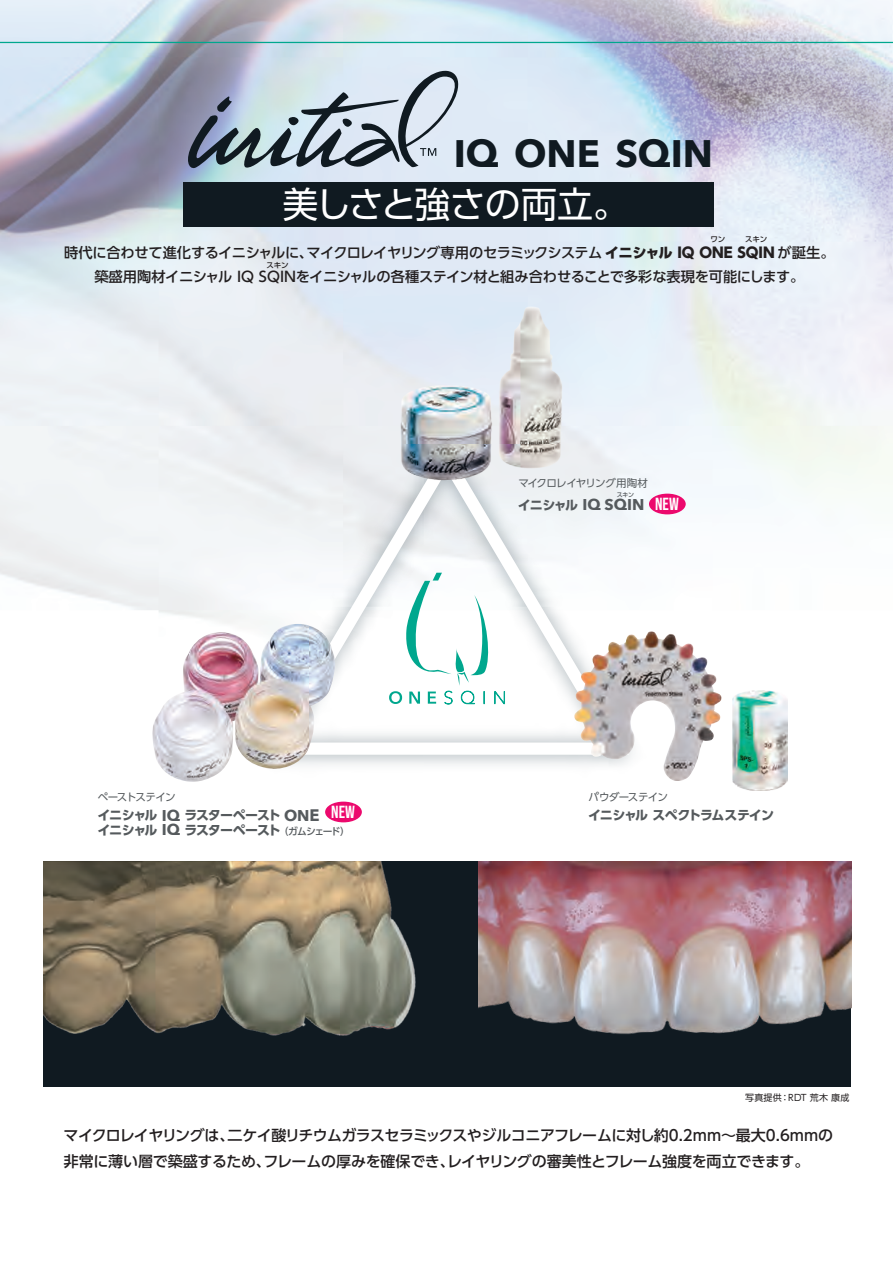
<style>
.page{position:relative;width:893px;height:1263px;background:#fff}
.page>*{position:absolute;margin:0;border:0;box-sizing:border-box;transform-origin:0 0}
.t1{font:700 38.25px "Avenir Next";color:#101a21}
.t2{font:36px "UD Shin Go Pro";letter-spacing:-.045em;color:#fff}
.t3{font:700 17.55px "Bebas Neue Pro";color:#fff}
.t4{font:700 15.6px "Avenir Next";color:#555a5d}
.t5{font:500 15px/25.5px "UD Shin Go Pro";letter-spacing:-.035em;color:#231f20}
.t6{font:500 14.25px/24.8px "UD Shin Go Pro";letter-spacing:-.03em;color:#231f20;text-align:center}
.t7{font:700 13.05px/14.5px "UD Shin Go Pro";letter-spacing:-.09em;color:#555a5d}
.t8{font:700 13.05px "UD Shin Go Pro";letter-spacing:-.07em;color:#555a5d}
.t9{font:10.5px "UD Shin Go Pro";letter-spacing:-.06em;color:#555a5d}
.t10{font:9px "UD Shin Go Pro";letter-spacing:.03em;color:#231f20}
.t11{font:500 7.5px "UD Shin Go Pro";letter-spacing:-.035em;color:#231f20}
.t12{font:500 6px "UD Shin Go Pro";color:#555a5d}
.s1{font-weight:800}
.s2{font-family:"Avenir Next";font-size:15.6px}
.s3{font-family:"Avenir Next";font-size:16.65px}
.s4{font-weight:500;font-size:9.75px}
.s5{font-family:"UD Shin Go Pro";font-size:13.05px}
.s6{font-family:"Bebas Neue Pro";font-size:17.55px;color:#fff}
</style>
<div class="page">
<img style="left:0;top:0;width:893px;height:623px">
<img style="left:240px;top:422px;width:414px;height:201px">
<svg style="left:253px;top:435px;width:382px;height:330px"></svg>
<img style="left:336px;top:260px;width:311px;height:249px">
<img style="left:574px;top:631px;width:148px;height:150px">
<svg style="left:389px;top:573px;width:116px;height:131px"></svg>
<img style="left:152px;top:624px;width:183px;height:158px">
<img style="left:732px;top:690px;width:56px;height:100px">
<div style="left:183px;top:182px;width:530px;height:44px;background:#101a21"></div>
<div style="left:43px;top:861px;width:808px;height:226px;background:#101a21"></div>
<img style="left:43px;top:861px;width:373px;height:175px">
<img style="left:479px;top:861px;width:372px;height:173px">
<div style="left:325px;top:802px;width:37px;height:20px;background:#ec096d;border-radius:50%"></div>
<div style="left:649px;top:494px;width:37px;height:20px;background:#ec096d;border-radius:50%"></div>
<svg style="left:0;top:41px;width:893px;height:137px"></svg>
<h1 class="t1" style="left:454px;top:120px;width:261px">IQ ONE SQIN</h1>
<h2 class="t2" style="left:283px;top:175px;width:348px">美しさと強さの両立。</h2>
<p class="t11" style="left:711px;top:233px;width:16px">ワン</p>
<p class="t11" style="left:745px;top:233px;width:24px">スキン</p>
<p class="t6" style="left:64px;top:239px;width:772px">時代に合わせて進化するイニシャルに、マイクロレイヤリング専用のセラミックシステム<span class="s1">イニシャル IQ ONE SQIN</span> が誕生。築盛用陶材イニシャル IQ SQINをイニシャルの各種ステイン材と組み合わせることで多彩な表現を可能にします。</p>
<p class="t11" style="left:267px;top:259px;width:24px">スキン</p>
<p class="t9" style="left:98px;top:789px;width:79px">ペーストステイン</p>
<p class="t7" style="left:97px;top:807px;width:254px">イニシャル <span class="s2">IQ</span> ラスターペースト <span class="s2">ON</span><span class="s3">E<br></span>イニシャル <span class="s2">IQ</span> ラスターペースト <span class="s4">（ガムシェード）</span></p>
<p class="t3" style="left:331px;top:802px;width:25px">NEW</p>
<p class="t9" style="left:518px;top:474px;width:131px">マイクロレイヤリング用陶材</p>
<p class="t4" style="left:518px;top:491px;width:162px"><span class="s5">イニシャル</span> IQ SQIN <span class="s6">NEW</span></p>
<p class="t12" style="left:617px;top:490px;width:19px">スキン</p>
<p class="t9" style="left:588px;top:789px;width:81px">パウダーステイン</p>
<p class="t8" style="left:588px;top:804px;width:188px">イニシャル スペクトラムステイン</p>
<p class="t10" style="left:745px;top:1090px;width:106px">写真提供：RDT 荒木 康成</p>
<p class="t5" style="left:64px;top:1122px;width:771px">マイクロレイヤリングは、二ケイ酸リチウムガラスセラミックスやジルコニアフレームに対し約0.2mm～最大0.6mmの非常に薄い層で築盛するため、フレームの厚みを確保でき、レイヤリングの審美性とフレーム強度を両立できます。</p>
</div>
